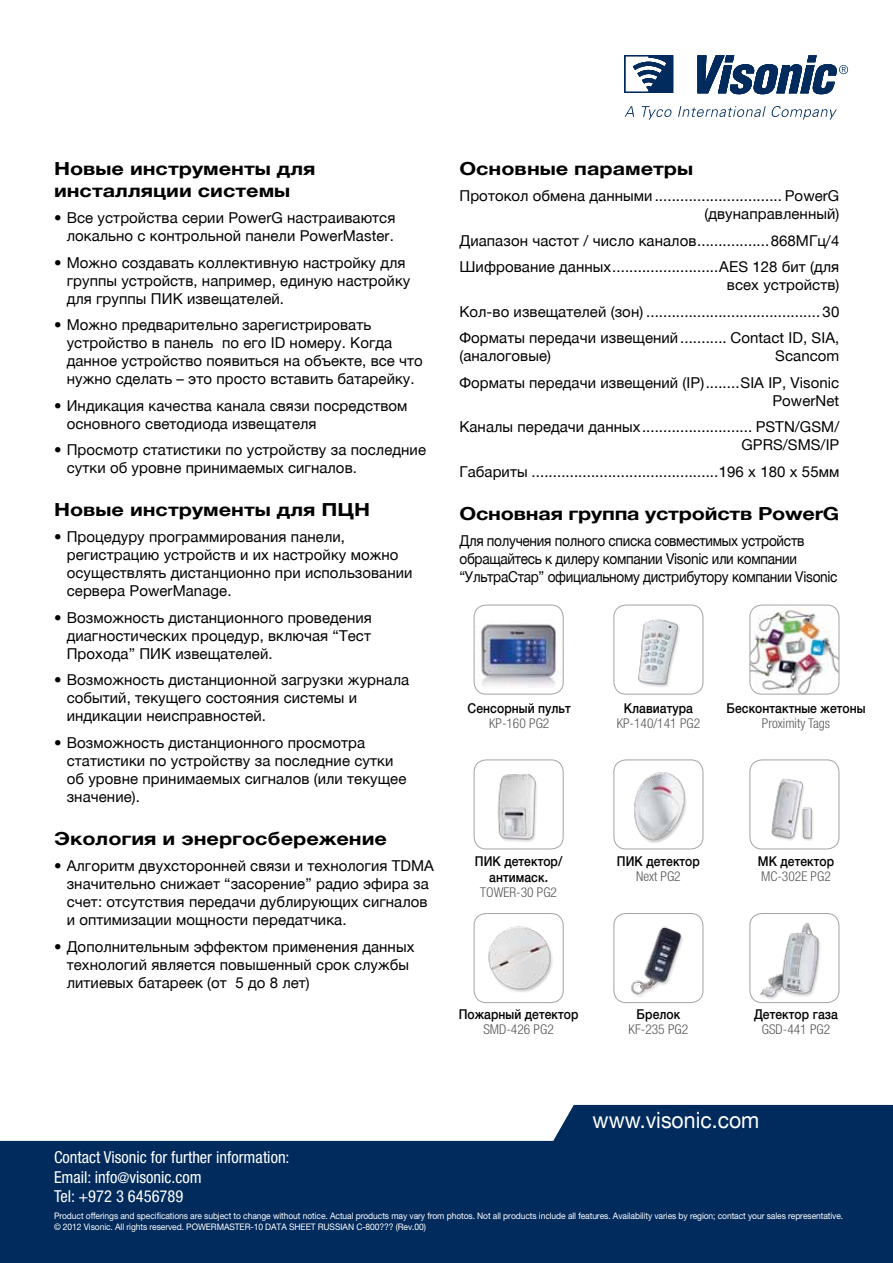
<style>
.page{position:relative;width:893px;height:1263px;background:#fff}
.page>*{position:absolute;margin:0;border:0;box-sizing:border-box;transform-origin:0 0}
.t1{font:22.5px "Helvetica Neue LT";color:#fff;scale:.94 1}
.t2{font:700 18px/21.6px "Helvetica Neue LTCYR";color:#000;scale:1.2 1}
.t3{font:condensed 16.5px/19.5px "Helvetica Neue LT Pro";color:#fff}
.t4{font:15px/18px "Helvetica Neue LTCYR";letter-spacing:.005em;color:#000}
.t5{font:15px/18px "Helvetica Neue LTCYR";letter-spacing:-.02em;color:#000;scale:.91 1}
.t6{font:500 13.5px/16.2px "Helvetica Neue LTCYR";letter-spacing:.005em;color:#000;text-align:center;scale:.9 1}
.t7{font:300 condensed 13.5px "Helvetica Neue LT Pro";color:#58595b}
.t8{font:9px/10.8px "Helvetica Neue LT Pro";letter-spacing:-.01em;color:#fff;scale:.94 1}
.s1{font-size:14.85px}
</style>
<div class="page">
<svg style="left:0;top:1105px;width:893px;height:158px;background:#244973"></svg>
<svg style="left:624px;top:106px;width:10px;height:11px"></svg>
<svg style="left:642px;top:106px;width:30px;height:14px"></svg>
<svg style="left:678px;top:106px;width:159px;height:14px"></svg>
<svg style="left:624px;top:55px;width:224px;height:39px"></svg>
<img style="left:497px;top:774px;width:40px;height:68px">
<div style="left:474px;top:759px;width:90px;height:90px;border:1px solid #a7a9ac;border-radius:12px"></div>
<img style="left:488px;top:926px;width:65px;height:66px">
<div style="left:474px;top:913px;width:90px;height:90px;border:1px solid #a7a9ac;border-radius:12px"></div>
<img style="left:621px;top:772px;width:75px;height:77px">
<div style="left:613px;top:759px;width:90px;height:90px;border:1px solid #a7a9ac;border-radius:12px"></div>
<img style="left:631px;top:926px;width:52px;height:71px">
<div style="left:613px;top:913px;width:90px;height:90px;border:1px solid #a7a9ac;border-radius:12px"></div>
<img style="left:771px;top:778px;width:42px;height:63px">
<div style="left:749px;top:759px;width:90px;height:90px;border:1px solid #a7a9ac;border-radius:12px"></div>
<img style="left:760px;top:922px;width:60px;height:77px">
<div style="left:749px;top:913px;width:90px;height:90px;border:1px solid #a7a9ac;border-radius:12px"></div>
<img style="left:474px;top:620px;width:88px;height:70px">
<div style="left:474px;top:604px;width:90px;height:91px;border:1px solid #a7a9ac;border-radius:12px"></div>
<img style="left:638px;top:619px;width:42px;height:68px">
<div style="left:613px;top:604px;width:90px;height:91px;border:1px solid #a7a9ac;border-radius:12px"></div>
<img style="left:751px;top:607px;width:88px;height:86px">
<div style="left:749px;top:604px;width:90px;height:91px;border:1px solid #a7a9ac;border-radius:12px"></div>
<p class="t2" style="left:54px;top:158px;width:220px">Новые инструменты для инсталляции системы</p>
<p class="t4" style="left:54px;top:209px;width:343px;text-align:right">• Все устройства серии PowerG настраиваются локально с контрольной панели PowerMaster.</p>
<p class="t4" style="left:67px;top:253px;width:345px;text-indent:-13px">• Можно создавать коллективную настройку для группы устройств, например, единую настройку для группы ПИК извещателей.</p>
<p class="t4" style="left:67px;top:316px;width:358px;text-indent:-13px">• Можно предварительно зарегистрировать устройство в панель по его ID номеру. Когда данное устройство появиться на объекте, все что нужно сделать – это просто вставить батарейку.</p>
<p class="t4" style="left:67px;top:396px;width:342px;text-indent:-13px">• Индикация качества канала связи посредством основного светодиода извещателя</p>
<p class="t4" style="left:67px;top:441px;width:361px;text-indent:-13px">• Просмотр статистики по устройству за последние сутки об уровне принимаемых сигналов.</p>
<p class="t2" style="left:54px;top:499px;width:265px">Новые инструменты для ПЦН</p>
<p class="t4" style="left:67px;top:528px;width:347px;text-indent:-13px">• Процедуру программирования панели, регистрацию устройств и их настройку можно осуществлять дистанционно при использовании сервера PowerManage.</p>
<p class="t4" style="left:67px;top:609px;width:307px;text-align:justify;text-indent:-13px">• Возможность дистанционного проведения диагностических процедур, включая “Тест Прохода” ПИК извещателей.</p>
<p class="t4" style="left:67px;top:671px;width:344px;text-indent:-13px">• Возможность дистанционной загрузки журнала событий, текущего состояния системы и индикации неисправностей.</p>
<p class="t4" style="left:67px;top:734px;width:341px;text-indent:-13px">• Возможность дистанционного просмотра статистики по устройству за последние сутки об уровне принимаемых сигналов (или текущее значение).</p>
<p class="t2" style="left:54px;top:828px;width:279px">Экология и энергосбережение</p>
<p class="t4" style="left:67px;top:857px;width:369px;text-indent:-13px">• Алгоритм двухсторонней связи и технология TDMA значительно снижает “засорение” радио эфира за счет: отсутствия передачи дублирующих сигналов и оптимизации мощности передатчика.</p>
<p class="t4" style="left:67px;top:938px;width:349px;text-indent:-13px">• Дополнительным эффектом применения данных технологий является повышенный срок службы литиевых батареек (от 5 до 8 лет)</p>
<p class="t2" style="left:459px;top:158px;width:196px">Основные параметры</p>
<p class="t4" style="left:459px;top:187px;width:195px">Протокол обмена данными</p>
<p class="t4" style="left:704px;top:187px;width:136px;text-align:right">PowerG (двунаправленный)</p>
<p class="t4" style="left:459px;top:232px;width:238px">Диапазон частот / число каналов</p>
<p class="t4" style="left:459px;top:227px;width:381px;line-height:26.5px;text-align:right">868МГц/4<br>Шифрование данных.........................AES 128 бит (для</p>
<p class="t4" style="left:727px;top:276px;width:114px">всех устройств)</p>
<p class="t4" style="left:459px;top:303px;width:185px">Кол-во извещателей (зон)</p>
<p class="t4" style="left:459px;top:298px;width:381px;line-height:26.5px;text-align:right">30<br>Форматы передачи извещений........... Contact ID, SIA,</p>
<p class="t4" style="left:459px;top:374px;width:246px">Форматы передачи извещений (IP)</p>
<p class="t4" style="left:740px;top:374px;width:100px;text-align:right">SIA IP, Visonic<br>PowerNet</p>
<p class="t4" style="left:459px;top:418px;width:381px;text-align:right">Каналы передачи данных.......................... PSTN/GSM/<br>GPRS/SMS/IP</p>
<p class="t4" style="left:459px;top:463px;width:381px">Габариты ............................................196 х 180 х 55мм</p>
<p class="t2" style="left:459px;top:503px;width:318px">Основная группа устройств PowerG</p>
<p class="t5" style="left:459px;top:532px;width:417px">Для получения полного списка совместимых устройств обращайтесь к дилеру компании Visonic или компании “УльтраСтар” официальному дистрибутору компании Visonic</p>
<p class="t6" style="left:468px;top:700px;width:116px">Сенсорный пульт</p>
<p class="t7" style="left:489px;top:715px;width:62px">KP-160 PG2</p>
<p class="t6" style="left:624px;top:700px;width:78px">Клавиатура</p>
<p class="t7" style="left:617px;top:715px;width:85px">KP-140/141 PG2</p>
<p class="t6" style="left:726px;top:700px;width:156px">Бесконтактные жетоны</p>
<p class="t7" style="left:762px;top:715px;width:70px">Proximity Tags</p>
<p class="t6" style="left:475px;top:853px;width:99px">ПИК детектор/ антимаск.</p>
<p class="t7" style="left:480px;top:885px;width:78px">TOWER-30 PG2</p>
<p class="t6" style="left:617px;top:853px;width:94px">ПИК детектор</p>
<p class="t7" style="left:636px;top:869px;width:46px">Next PG2</p>
<p class="t6" style="left:459px;top:1007px;width:135px">Пожарный детектор</p>
<p class="t7" style="left:483px;top:1022px;width:72px">SMD-426 PG2</p>
<p class="t6" style="left:637px;top:1007px;width:50px">Брелок</p>
<p class="t7" style="left:629px;top:1022px;width:61px">KF-235 PG2</p>
<p class="t6" style="left:758px;top:853px;width:86px">МК детектор</p>
<p class="t7" style="left:761px;top:869px;width:71px">MC-302E PG2</p>
<p class="t6" style="left:754px;top:1007px;width:95px">Детектор газа</p>
<p class="t7" style="left:762px;top:1022px;width:70px">GSD-441 PG2</p>
<p class="t3" style="left:54px;top:1148px;width:237px">Contact Visonic for further information:<br>Email: info<span class="s1">@</span>visonic.com<br>Tel: +972 3 6456789</p>
<h1 class="t1" style="left:593px;top:1107px;width:179px">www.visonic.com</h1>
<p class="t8" style="left:54px;top:1210px;width:841px">Product offerings and specifications are subject to change without notice. Actual products may vary from photos. Not all products include all features. Availability varies by region; contact your sales representative. © 2012 Visonic. All rights reserved. POWERMASTER-10 DATA SHEET RUSSIAN C-800??? (Rev.00)</p>
</div>
